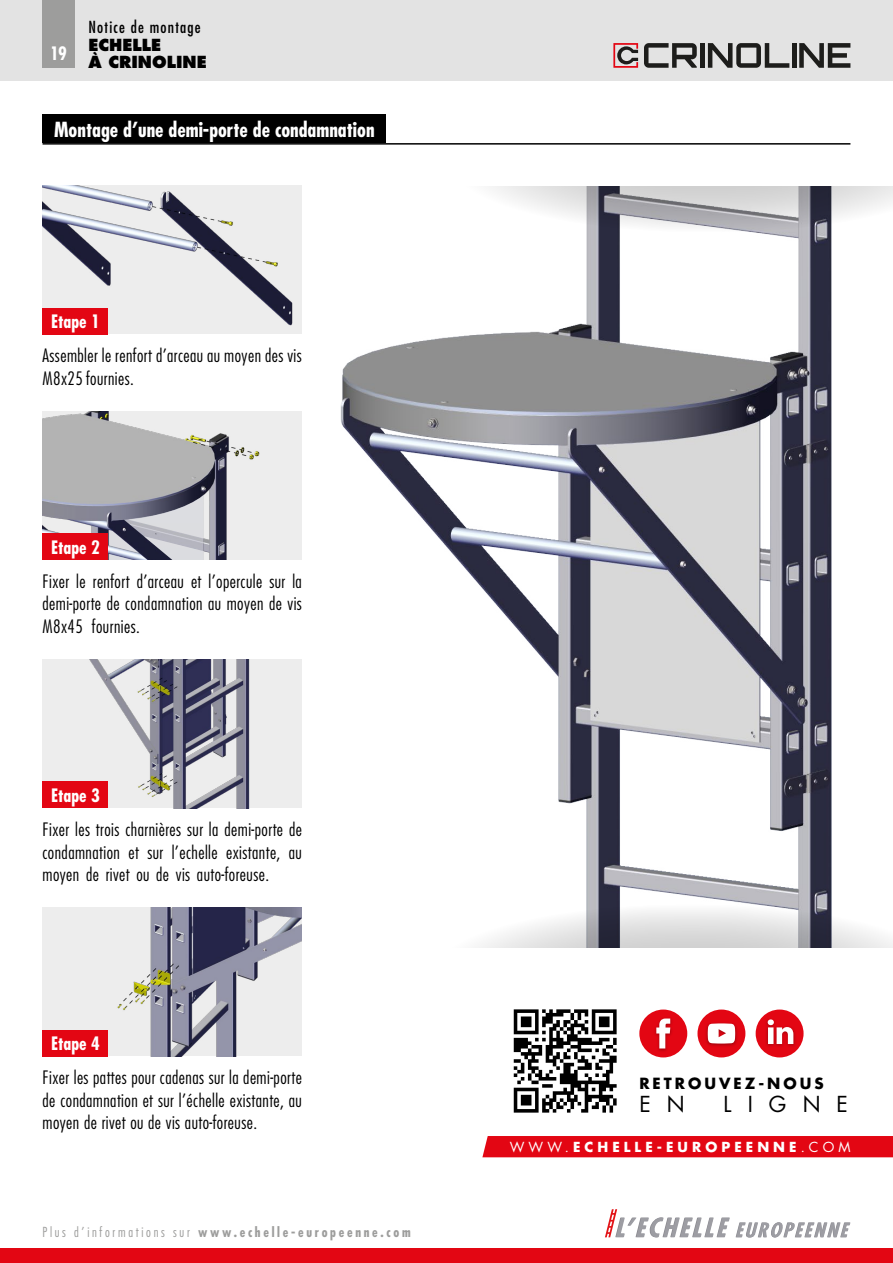
<style>
.page{position:relative;width:893px;height:1263px;background:#fff}
.page>*{position:absolute;margin:0;border:0;box-sizing:border-box;transform-origin:0 0}
.t1{font:21.45px "Futura Std";letter-spacing:.75em;color:#000}
.t2{font:700 condensed 20.25px "Futura Std";color:#fff}
.t3{font:300 condensed 18px/22.5px "Futura Std";letter-spacing:.025em;color:#000}
.t4{font:700 condensed 18px "Futura Std";color:#fff}
.t5{font:800 16.2px "Futura Std";color:#000}
.t6{font:condensed 16.2px "Futura Std";letter-spacing:.075em;color:#000}
.t7{font:700 15px "Futura Std";letter-spacing:.2em;color:#000}
.t8{font:700 condensed 13.5px "Futura Std";letter-spacing:.2em;color:#9d9d9c}
.t9{font:700 13.5px "Futura Std";letter-spacing:.3em;color:#fff}
.t10{font:300 condensed 13.5px "Futura Std";letter-spacing:.2em;color:#9d9d9c}
.s1{font-weight:400}
</style>
<div class="page">
<div style="left:0;top:1249px;width:893px;height:14px;background:#e30613"></div>
<svg style="left:605px;top:1209px;width:245px;height:28px"></svg>
<img style="left:340px;top:233px;width:492px;height:671px">
<svg style="left:492px;top:186px;width:401px;height:47px"></svg>
<svg style="left:479px;top:904px;width:414px;height:44px"></svg>
<div style="left:43px;top:115px;width:343px;height:28px;background:#000"></div>
<hr style="left:43px;top:143px;width:807px;height:2px;background:#000">
<img style="left:43px;top:185px;width:259px;height:149px">
<div style="left:43px;top:308px;width:65px;height:26px;background:#e30613"></div>
<img style="left:43px;top:659px;width:259px;height:149px">
<div style="left:43px;top:782px;width:65px;height:26px;background:#e30613"></div>
<img style="left:43px;top:907px;width:259px;height:149px">
<div style="left:43px;top:1030px;width:65px;height:26px;background:#e30613"></div>
<img style="left:43px;top:411px;width:259px;height:149px">
<div style="left:43px;top:534px;width:65px;height:26px;background:#e30613"></div>
<div style="left:639px;top:1009px;width:48px;height:48px;background:#e30613;border-radius:50%"></div>
<img style="left:655px;top:1018px;width:17px;height:33px">
<svg style="left:656px;top:1018px;width:14px;height:30px"></svg>
<div style="left:756px;top:1009px;width:47px;height:48px;background:#e30613;border-radius:50%"></div>
<img style="left:766px;top:1016px;width:31px;height:30px">
<svg style="left:768px;top:1019px;width:25px;height:25px"></svg>
<div style="left:697px;top:1009px;width:48px;height:48px;background:#e30613;border-radius:50%"></div>
<img style="left:706px;top:1025px;width:31px;height:21px">
<svg style="left:708px;top:1023px;width:27px;height:20px"></svg>
<img style="left:514px;top:1009px;width:103px;height:103px">
<div style="left:482px;top:1136px;width:411px;height:21px;background:#e30613"></div>
<div style="left:0;top:0;width:893px;height:81px;background:#e3e3e3"></div>
<div style="left:43px;top:0;width:32px;height:68px;background:#9d9d9c"></div>
<svg style="left:644px;top:43px;width:53px;height:25px"></svg>
<div style="left:700px;top:43px;width:5px;height:25px;background:#1d1d1b"></div>
<svg style="left:708px;top:43px;width:81px;height:25px"></svg>
<hr style="left:792px;top:43px;width:4px;height:25px;background:#1d1d1b">
<svg style="left:799px;top:43px;width:51px;height:25px"></svg>
<svg style="left:613px;top:43px;width:25px;height:25px"></svg>
<p class="t6" style="left:88px;top:18px;width:114px">Notice de montage</p>
<p class="t5" style="left:88px;top:34px;width:74px">ECHELLE</p>
<p class="t4" style="left:50px;top:42px;width:18px">19</p>
<p class="t5" style="left:88px;top:51px;width:120px">À CRINOLINE</p>
<p class="t2" style="left:54px;top:117px;width:322px">Montage ’d une demi-porte de condamnation</p>
<p class="t4" style="left:51px;top:310px;width:50px">Etape 1</p>
<p class="t3" style="left:43px;top:344px;width:261px">Assembler le renfort ’d arceau au moyen des vis<br>x8M 25fournies.</p>
<p class="t4" style="left:51px;top:536px;width:50px">Etape 2</p>
<p class="t3" style="left:43px;top:570px;width:261px">Fixer le renfort ’d arceau et ’l opercule sur la</p>
<p class="t3" style="left:43px;top:592px;width:261px">demi-porte de condamnation au moyen de vis</p>
<p class="t3" style="left:92px;top:615px;width:49px">fournies.</p>
<p class="t3" style="left:43px;top:615px;width:42px">x8M 4 5</p>
<p class="t4" style="left:51px;top:784px;width:50px">Etape 3</p>
<p class="t3" style="left:43px;top:818px;width:261px;text-align:right">Fixer les trois charnières sur la demi-porte de au</p>
<p class="t3" style="left:43px;top:841px;width:228px">condamnation<br>moyen de rivet ou de vis auto-foreuse.</p>
<p class="t3" style="left:172px;top:841px;width:47px">’l echelle</p>
<p class="t3" style="left:226px;top:841px;width:56px">existante,</p>
<p class="t3" style="left:128px;top:841px;width:12px">et</p>
<p class="t3" style="left:147px;top:841px;width:17px">sur</p>
<p class="t4" style="left:51px;top:1032px;width:50px">Etape 4</p>
<p class="t3" style="left:43px;top:1066px;width:261px;text-align:justify">Fixer les pattes pour cadenas sur la demi-porte de condamnation et sur ’l échelle existante, au moyen de rivet ou de vis auto-foreuse.</p>
<p class="t10" style="left:43px;top:1224px;width:25px">Plus</p>
<p class="t10" style="left:74px;top:1224px;width:92px">’d informations</p>
<p class="t10" style="left:173px;top:1224px;width:18px">sur</p>
<p class="t8" style="left:198px;top:1224px;width:214px">www.echelle-europeenne.com</p>
<p class="t7" style="left:639px;top:1073px;width:186px">RETROUVEZ-NOUS</p>
<p class="t1" style="left:724px;top:1090px;width:126px">LIGNE</p>
<p class="t1" style="left:639px;top:1090px;width:47px">E N</p>
<p class="t9" style="left:510px;top:1138px;width:342px"><span class="s1">WWW.</span>ECHELLE-EUROPEENNE<span class="s1">.COM</span></p>
</div>
